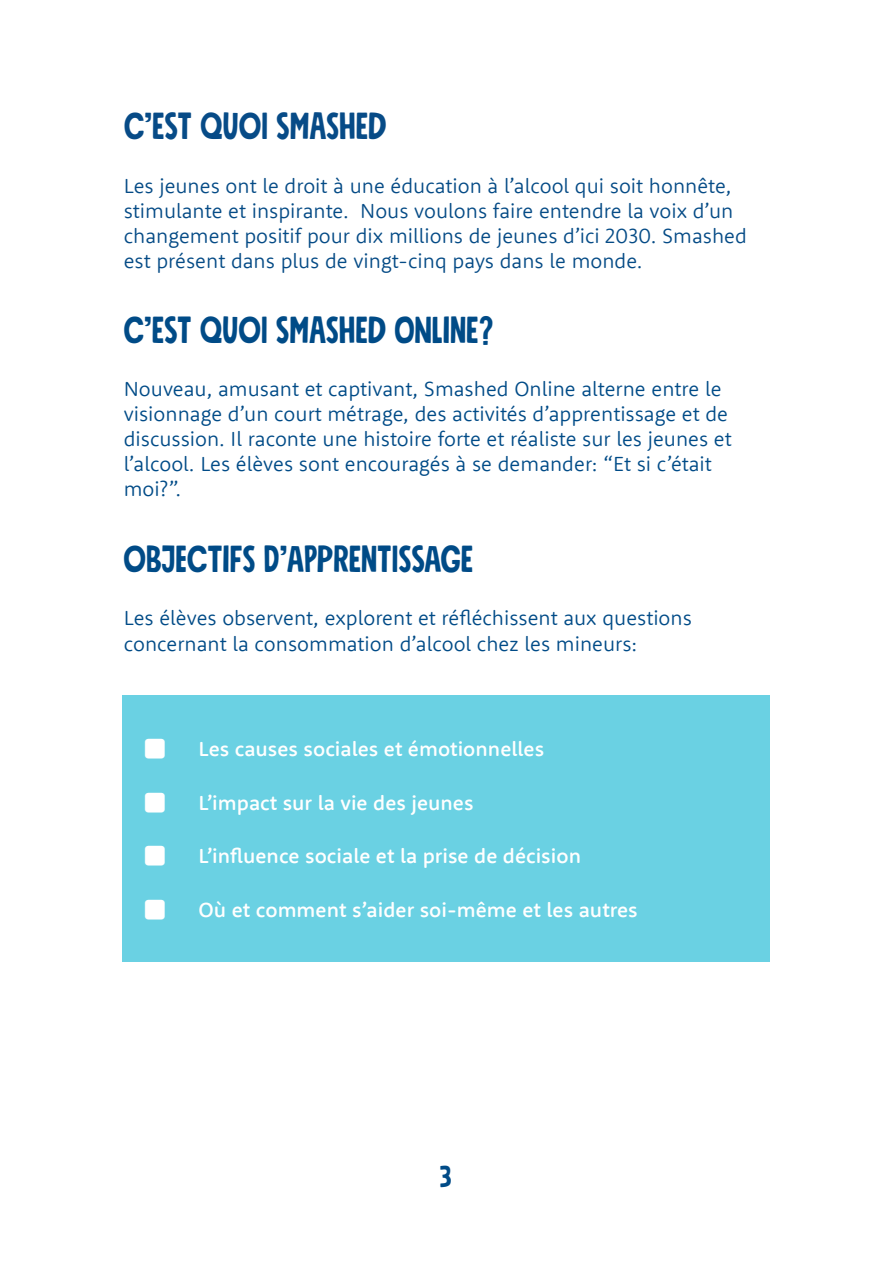
<style>
.page{position:relative;width:893px;height:1263px;background:#fff}
.page>*{position:absolute;margin:0;border:0;box-sizing:border-box;transform-origin:0 0}
.t1{font:37.5px "Mindset Slim";color:#004b87}
.t2{font:37.5px "Mindset Slim";color:#074b87}
.t3{font:30px "Mindset Slim";color:#004b87}
.t4{font:300 21px/25.2px "Rooney Sans";color:#004b87}
.t5{font:300 21px/25.2px "Rooney Sans";color:#054b86}
.t6{font:500 21px "Rooney Sans";color:#fff}
</style>
<div class="page">
<div style="left:122px;top:696px;width:647px;height:266px;background:#6ad1e3"></div>
<h1 class="t2" style="left:124px;top:102px;width:232px">C’EST QUOI SMASHED</h1>
<p class="t5" style="left:124px;top:172px;width:625px">Les jeunes ont le droit à une éducation à l’alcool qui soit honnête, stimulante et inspirante. Nous voulons faire entendre la voix d’un changement positif pour dix millions de jeunes d’ici 2030. Smashed est présent dans plus de vingt-cinq pays dans le monde.</p>
<h1 class="t1" style="left:123px;top:306px;width:371px">C’EST QUOI SMASHED ONLINE?</h1>
<p class="t4" style="left:124px;top:375px;width:609px">Nouveau, amusant et captivant, Smashed Online alterne entre le visionnage d’un court métrage, des activités d’apprentissage et de discussion. Il raconte une histoire forte et réaliste sur les jeunes et l’alcool. Les élèves sont encouragés à se demander: “Et si c’était moi?”.</p>
<h1 class="t1" style="left:123px;top:534px;width:334px">OBJECTIFS D’APPRENTISSAGE</h1>
<p class="t4" style="left:124px;top:605px;width:570px">Les élèves observent, explorent et réfléchissent aux questions concernant la consommation d’alcool chez les mineurs:</p>
<p class="t6" style="left:199px;top:735px;width:347px">Les causes sociales et émotionnelles</p>
<p class="t6" style="left:199px;top:789px;width:276px">L’impact sur la vie des jeunes</p>
<p class="t6" style="left:199px;top:842px;width:384px">L’influence sociale et la prise de décision</p>
<p class="t6" style="left:199px;top:896px;width:441px">Où et comment s’aider soi-même et les autres</p>
<h2 class="t3" style="left:440px;top:1157px;width:13px">3</h2>
</div>
